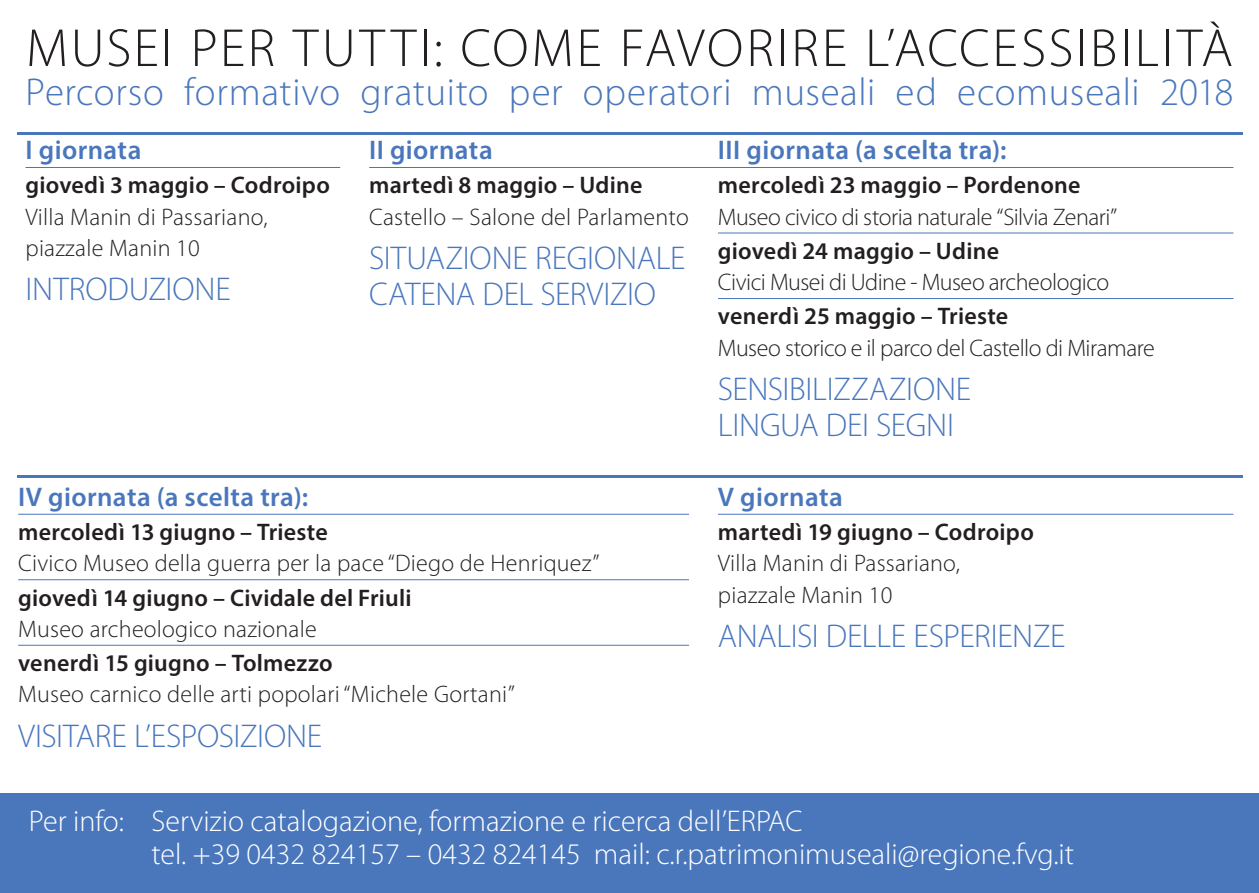
<style>
.page{position:relative;width:1259px;height:893px;background:#fff}
.page>*{position:absolute;margin:0;border:0;box-sizing:border-box;transform-origin:0 0}
.t1{font:300 54px "Myriad Pro";letter-spacing:.05em;color:#231f20}
.t2{font:300 39px "Myriad Pro";letter-spacing:.015em;color:#4a77bc}
.t3{font:300 33px/36px "Myriad Pro";letter-spacing:-.01em;color:#4a77bc}
.t4{font:300 30px/33px "Myriad Pro";color:#fff}
.t5{font:600 27px "Myriad Pro";letter-spacing:.015em;color:#4a77bc}
.t6{font:300 24px/31.2px "Myriad Pro";letter-spacing:.01em;color:#231f20}
.t7{font:600 24px "Myriad Pro";letter-spacing:.01em;color:#231f20}
.t8{font:300 24px "Myriad Pro";letter-spacing:-.02em;color:#231f20}
</style>
<div class="page">
<div style="left:0;top:793px;width:1259px;height:100px;background:#4a77bc"></div>
<hr style="left:26px;top:167px;width:314px;height:1px;background:#4a77bc">
<hr style="left:369px;top:167px;width:349px;height:1px;background:#4a77bc">
<hr style="left:718px;top:167px;width:515px;height:1px;background:#4a77bc">
<hr style="left:718px;top:232px;width:515px;height:1px;background:#4a77bc">
<hr style="left:718px;top:298px;width:515px;height:1px;background:#4a77bc">
<hr style="left:18px;top:514px;width:671px;height:1px;background:#4a77bc">
<hr style="left:18px;top:579px;width:671px;height:1px;background:#4a77bc">
<hr style="left:18px;top:645px;width:671px;height:1px;background:#4a77bc">
<hr style="left:718px;top:514px;width:515px;height:1px;background:#4a77bc">
<hr style="left:17px;top:475px;width:1225px;height:3px;background:#4a77bc">
<hr style="left:17px;top:132px;width:1225px;height:3px;background:#4a77bc">
<h1 class="t1" style="left:26px;top:16px;width:1208px">Musei per tutti: come favorire l’accessibilità</h1>
<h2 class="t2" style="left:26px;top:68px;width:1209px">Percorso formativo gratuito per operatori museali ed ecomuseali 2018</h2>
<p class="t5" style="left:369px;top:133px;width:125px">II giornata</p>
<p class="t7" style="left:369px;top:170px;width:275px">martedì 8 maggio – Udine</p>
<p class="t6" style="left:369px;top:201px;width:321px">Castello – Salone del Parlamento</p>
<h3 class="t3" style="left:369px;top:240px;width:318px">SITUAZIONE REGIONALE<br>CATENA DEL SERVIZIO</h3>
<p class="t5" style="left:718px;top:133px;width:290px">III giornata (a scelta tra):</p>
<p class="t7" style="left:718px;top:170px;width:364px">mercoledì 23 maggio – Pordenone</p>
<p class="t8" style="left:718px;top:202px;width:401px">Museo civico di storia naturale “Silvia Zenari”</p>
<p class="t7" style="left:718px;top:236px;width:283px">giovedì 24 maggio – Udine</p>
<p class="t8" style="left:718px;top:268px;width:393px">Civici Musei di Udine - Museo archeologico</p>
<p class="t7" style="left:718px;top:301px;width:292px">venerdì 25 maggio – Trieste</p>
<p class="t8" style="left:718px;top:333px;width:438px">Museo storico e il parco del Castello di Miramare</p>
<h3 class="t3" style="left:718px;top:371px;width:255px">SENSIBILIZZAZIONE<br>LINGUA DEI SEGNI</h3>
<p class="t5" style="left:26px;top:133px;width:117px">I giornata</p>
<p class="t7" style="left:26px;top:170px;width:306px">giovedì 3 maggio – Codroipo</p>
<p class="t6" style="left:26px;top:201px;width:243px">Villa Manin di Passariano, piazzale Manin 10</p>
<h3 class="t3" style="left:26px;top:271px;width:207px">INTRODUZIONE</h3>
<p class="t5" style="left:18px;top:480px;width:292px">IV giornata (a scelta tra):</p>
<p class="t7" style="left:18px;top:517px;width:311px">mercoledì 13 giugno – Trieste</p>
<p class="t6" style="left:18px;top:548px;width:583px">Civico Museo della guerra per la pace “Diego de Henriquez”</p>
<p class="t7" style="left:18px;top:582px;width:395px">giovedì 14 giugno – Cividale del Friuli</p>
<p class="t6" style="left:18px;top:613px;width:300px">Museo archeologico nazionale</p>
<p class="t7" style="left:18px;top:648px;width:316px">venerdì 15 giugno – Tolmezzo</p>
<p class="t6" style="left:18px;top:678px;width:498px">Museo carnico delle arti popolari “Michele Gortani”</p>
<h3 class="t3" style="left:18px;top:718px;width:306px">VISITARE L’ESPOSIZIONE</h3>
<p class="t5" style="left:718px;top:480px;width:126px">V giornata</p>
<p class="t7" style="left:718px;top:517px;width:317px">martedì 19 giugno – Codroipo</p>
<p class="t6" style="left:718px;top:548px;width:243px">Villa Manin di Passariano, piazzale Manin 10</p>
<h3 class="t3" style="left:718px;top:618px;width:349px">ANALISI DELLE ESPERIENZE</h3>
<p class="t4" style="left:151px;top:804px;width:924px;text-indent:-122px">Per info: Servizio catalogazione, formazione e ricerca dell’ERPAC<br>tel. +39 0432 824157 – 0432 824145 mail: c.r.patrimonimuseali@regione.fvg.it</p>
</div>
